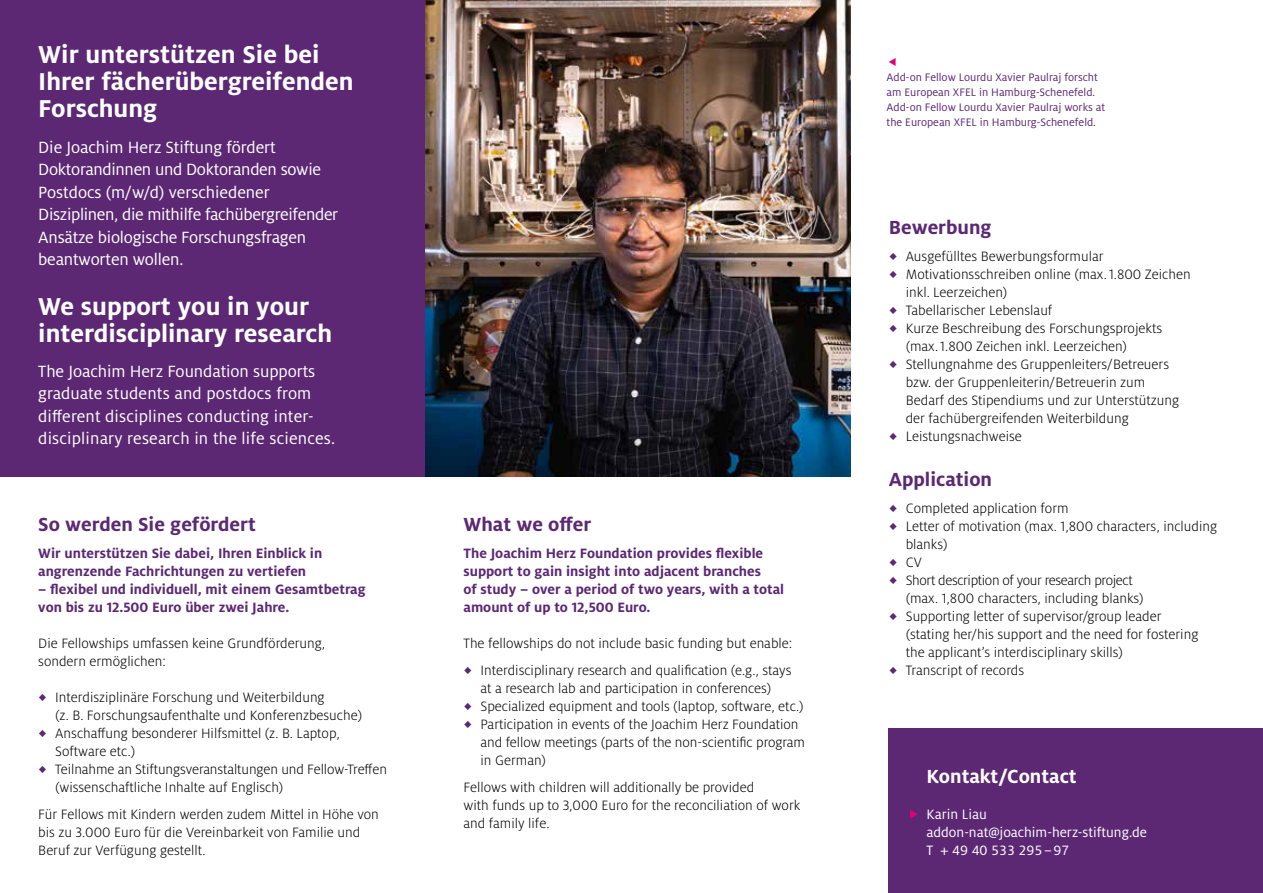
<style>
.page{position:relative;width:1263px;height:893px;background:#fff}
.page>*{position:absolute;margin:0;border:0;box-sizing:border-box;transform-origin:0 0}
.t1{font:700 27px/27px "Milo OT";color:#fff}
.t2{font:700 21px "Milo OT";color:#5c2874}
.t3{font:700 21px "Milo OT";color:#fff}
.t4{font:18px/22.5px "Milo OT";letter-spacing:-.005em;color:#fff}
.t5{font:300 15px/18px "Milo OT";color:#000}
.t6{font:700 15px/18px "Milo OT";color:#5c2874}
.t7{font:300 15px/18px "Milo OT";letter-spacing:-.025em;color:#000}
.t8{font:15px/18px "Milo OT";color:#fff}
.t9{font:12px/15px "Milo OT";color:#5c2874}
.s1{color:#5c2874}
</style>
<div class="page">
<div style="left:0;top:0;width:425px;height:477px;background:#5c2874"></div>
<div style="left:889px;top:729px;width:374px;height:164px;background:#5c2874"></div>
<img style="left:425px;top:0;width:425px;height:477px">
<svg style="left:910px;top:810px;width:8px;height:9px"></svg>
<h1 class="t1" style="left:38px;top:41px;width:317px">Wir unterstützen Sie bei<br>Ihrer fächerübergreifenden<br>Forschung</h1>
<p class="t4" style="left:38px;top:136px;width:302px">Die Joachim Herz Stiftung fördert Doktorandinnen und Doktoranden sowie Postdocs (m/w/d) verschiedener Disziplinen, die mithilfe fachübergreifender Ansätze biologische Forschungsfragen beantworten wollen.</p>
<h1 class="t1" style="left:38px;top:293px;width:295px">We support you in your interdisciplinary research</h1>
<p class="t4" style="left:38px;top:360px;width:298px">The Joachim Herz Foundation supports graduate students and postdocs from different disciplines conducting inter&shy;disciplinary research in the life sciences.</p>
<h2 class="t2" style="left:38px;top:512px;width:219px">So werden Sie gefördert</h2>
<p class="t6" style="left:38px;top:544px;width:285px">Wir unterstützen Sie dabei, Ihren Einblick in angrenzende Fachrichtungen zu vertiefen</p>
<p class="t6" style="left:38px;top:580px;width:329px">– flexibel und individuell, mit einem Gesamtbetrag von bis zu 12.500 Euro über zwei Jahre.</p>
<p class="t5" style="left:38px;top:634px;width:289px">Die Fellowships umfassen keine Grundförderung, sondern ermöglichen:</p>
<p class="t5" style="left:55px;top:688px;width:308px;text-indent:-17px"><span class="s1">▲</span> Interdisziplinäre Forschung und Weiterbildung<br>(z. B. Forschungsaufenthalte und Konferenzbesuche)</p>
<p class="t5" style="left:55px;top:724px;width:286px;text-indent:-17px"><span class="s1">▲</span> Anschaffung besonderer Hilfsmittel (z. B. Laptop,<br>Software etc.)</p>
<p class="t5" style="left:55px;top:760px;width:333px;text-indent:-17px"><span class="s1">▲</span> Teilnahme an Stiftungsveranstaltungen und Fellow-Treffen (wissenschaftliche Inhalte auf Englisch)</p>
<p class="t5" style="left:38px;top:805px;width:342px">Für Fellows mit Kindern werden zudem Mittel in Höhe von bis zu 3.000 Euro für die Vereinbarkeit von Familie und<br>Beruf zur Verfügung gestellt.</p>
<h2 class="t2" style="left:463px;top:512px;width:129px">What we offer</h2>
<p class="t6" style="left:463px;top:544px;width:322px">The Joachim Herz Foundation provides flexible support to gain insight into adjacent branches<br>of study – over a period of two years, with a total amount of up to 12,500 Euro.</p>
<p class="t5" style="left:463px;top:634px;width:330px">The fellowships do not include basic funding but enable:</p>
<p class="t5" style="left:463px;top:661px;width:329px;text-align:center"><span class="s1">▲</span> Interdisciplinary research and qualification (e.g., stays at a research lab and participation in conferences)</p>
<p class="t5" style="left:463px;top:697px;width:342px"><span class="s1">▲</span> Specialized equipment and tools (laptop, software, etc.)</p>
<p class="t5" style="left:480px;top:715px;width:326px;text-indent:-17px"><span class="s1">▲</span> Participation in events of the Joachim Herz Foundation and fellow meetings (parts of the non-scientific program in German)</p>
<p class="t5" style="left:463px;top:778px;width:338px">Fellows with children will additionally be provided<br>with funds up to 3,000 Euro for the reconciliation of work and family life.</p>
<p class="t9" style="left:887px;top:70px;width:220px">Add-on Fellow Lourdu Xavier Paulraj forscht am European XFEL in Hamburg-Schenefeld.<br>Add-on Fellow Lourdu Xavier Paulraj works at the European XFEL in Hamburg-Schenefeld.</p>
<h2 class="t2" style="left:889px;top:215px;width:104px">Bewerbung</h2>
<p class="t5" style="left:889px;top:247px;width:216px"><span class="s1">▲</span> Ausgefülltes Bewerbungsformular</p>
<p class="t5" style="left:906px;top:265px;width:286px;text-indent:-17px"><span class="s1">▲</span> Motivationsschreiben online (max. 1.800 Zeichen inkl. Leerzeichen)</p>
<p class="t5" style="left:889px;top:301px;width:165px"><span class="s1">▲</span> Tabellarischer Lebenslauf</p>
<p class="t5" style="left:906px;top:319px;width:258px;text-indent:-17px"><span class="s1">▲</span> Kurze Beschreibung des Forschungsprojekts (max. 1.800 Zeichen inkl. Leerzeichen)</p>
<p class="t5" style="left:906px;top:355px;width:275px;text-indent:-17px"><span class="s1">▲</span> Stellungnahme des Gruppenleiters/Betreuers bzw. der Gruppenleiterin/Betreuerin zum Bedarf des Stipendiums und zur Unterstützung der fachübergreifenden Weiterbildung</p>
<p class="t5" style="left:889px;top:427px;width:135px"><span class="s1">▲</span> Leistungsnachweise</p>
<h2 class="t2" style="left:889px;top:467px;width:105px">Application</h2>
<p class="t5" style="left:889px;top:499px;width:181px"><span class="s1">▲</span> Completed application form</p>
<p class="t5" style="left:906px;top:517px;width:313px;text-indent:-17px"><span class="s1">▲</span> Letter of motivation (max. 1,800 characters, including blanks)</p>
<p class="t5" style="left:889px;top:553px;width:35px"><span class="s1">▲</span> CV</p>
<p class="t7" style="left:906px;top:571px;width:239px;text-indent:-17px"><span class="s1">▲</span> Short description of your research project (max. 1,800 characters, including blanks)</p>
<p class="t5" style="left:906px;top:607px;width:294px;text-indent:-17px"><span class="s1">▲</span> Supporting letter of supervisor/group leader (stating her/his support and the need for fostering the applicant’s interdisciplinary skills)</p>
<p class="t5" style="left:889px;top:661px;width:137px"><span class="s1">▲</span> Transcript of records</p>
<h2 class="t3" style="left:927px;top:764px;width:152px">Kontakt/Contact</h2>
<p class="t8" style="left:927px;top:805px;width:222px">Karin Liau addon-nat@joachim-herz-stiftung.de<br>T + 49 40 533 295– 97</p>
</div>
